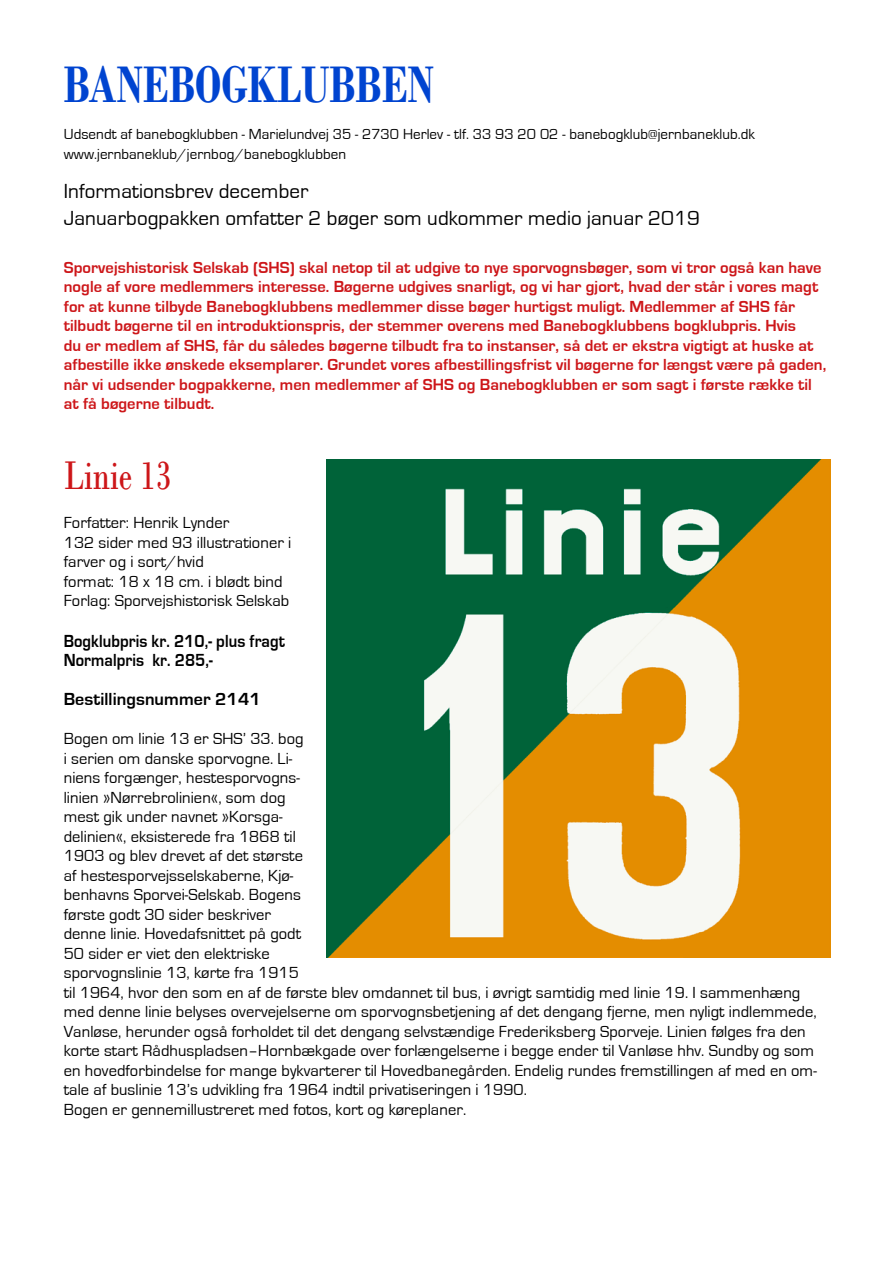
<style>
.page{position:relative;width:893px;height:1263px;background:#fff}
.page>*{position:absolute;margin:0;border:0;box-sizing:border-box;transform-origin:0 0}
.t1{font:700 54px "Bodoni";color:#0044d0;scale:.75 1}
.t2{font:42px "Bodoni";letter-spacing:.005em;color:#cd1619;scale:.75 1}
.t3{font:21px/27px "Eurostile";letter-spacing:.005em;color:#000}
.t4{font:700 18px/19.5px "Eurostile";letter-spacing:.005em;color:#000;scale:.9 1}
.t5{font:700 18px "Eurostile";letter-spacing:.005em;color:#000}
.t6{font:16.5px/19.5px "Eurostile";letter-spacing:.005em;color:#000}
.t7{font:700 16.5px/19.5px "Eurostile";letter-spacing:.005em;color:#cd1619}
.t8{font:15px/19.5px "Eurostile";letter-spacing:.005em;color:#000}
</style>
<div class="page">
<img style="left:326px;top:459px;width:504px;height:498px">
<h1 class="t1" style="left:64px;top:53px;width:495px">BANEBOGKLUBBEN</h1>
<p class="t8" style="left:64px;top:125px;width:693px">Udsendt af banebogklubben - Marielundvej 35 - 2730 Herlev - tlf. 33 93 20 02 - banebogklub@jernbaneklub.dk www.jernbaneklub/jernbog/banebogklubben</p>
<p class="t3" style="left:64px;top:178px;width:638px">Informationsbrev december<br>Januarbogpakken omfatter 2 bøger som udkommer medio januar 2019</p>
<p class="t7" style="left:64px;top:258px;width:764px">Sporvejshistorisk Selskab (SHS) skal netop til at udgive to nye sporvognsbøger, som vi tror også kan have nogle af vore medlemmers interesse. Bøgerne udgives snarligt, og vi har gjort, hvad der står i vores magt for at kunne tilbyde Banebogklubbens medlemmer disse bøger hurtigst muligt. Medlemmer af SHS får tilbudt bøgerne til en introduktionspris, der stemmer overens med Banebogklubbens bogklubpris. Hvis<br>du er medlem af SHS, får du således bøgerne tilbudt fra to instanser, så det er ekstra vigtigt at huske at afbestille ikke ønskede eksemplarer. Grundet vores afbestillingsfrist vil bøgerne for længst være på gaden, når vi udsender bogpakkerne, men medlemmer af SHS og Banebogklubben er som sagt i første række til at få bøgerne tilbudt.</p>
<h2 class="t2" style="left:64px;top:451px;width:145px">Linie 13</h2>
<p class="t6" style="left:64px;top:513px;width:229px">Forfatter: Henrik Lynder<br>132 sider med 93 illustrationer i farver og i sort/hvid<br>format: 18 x 18 cm. i blødt bind<br>Forlag: Sporvejshistorisk Selskab</p>
<p class="t4" style="left:64px;top:631px;width:247px">Bogklubpris kr. 210,- plus fragt<br>Normalpris kr. 285,-</p>
<p class="t5" style="left:64px;top:689px;width:198px">Bestillingsnummer 2141</p>
<p class="t6" style="left:64px;top:729px;width:754px">Bogen om linie 13 er SHS’ 33. bog<br>i serien om danske sporvogne. Li-<br>niens forgænger, hestesporvogns-<br>linien »Nørrebrolinien«, som dog<br>mest gik under navnet »Korsga-<br>delinien«, eksisterede fra 1868 til<br>1903 og blev drevet af det største<br>af hestesporvejsselskaberne, Kjø-<br>benhavns Sporvei-Selskab. Bogens<br>første godt 30 sider beskriver<br>denne linie. Hovedafsnittet på godt<br>50 sider er viet den elektriske<br>sporvognslinie 13, kørte fra 1915<br>til 1964, hvor den som en af de første blev omdannet til bus, i øvrigt samtidig med linie 19. I sammenhæng med denne linie belyses overvejelserne om sporvognsbetjening af det dengang fjerne, men nyligt indlemmede, Vanløse, herunder også forholdet til det dengang selvstændige Frederiksberg Sporveje. Linien følges fra den korte start Rådhuspladsen–Hornbækgade over forlængelserne i begge ender til Vanløse hhv. Sundby og som en hovedforbindelse for mange bykvarterer til Hovedbanegården. Endelig rundes fremstillingen af med en om&shy;tale af buslinie 13’s udvikling fra 1964 indtil privatiseringen i 1990.<br>Bogen er gennemillustreret med fotos, kort og køreplaner.</p>
</div>
